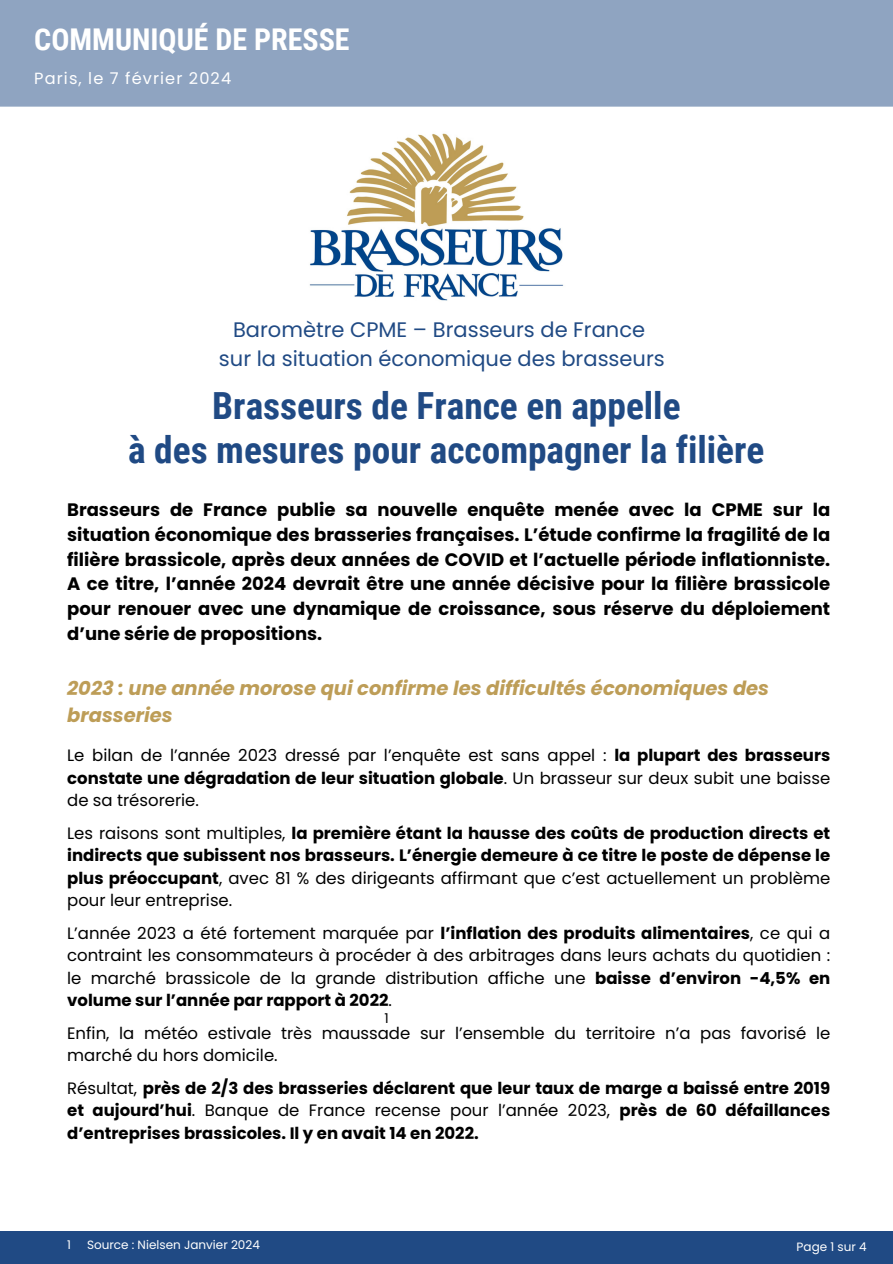
<style>
.page{position:relative;width:893px;height:1264px;background:#fff}
.page>*{position:absolute;margin:0;border:0;box-sizing:border-box;transform-origin:0 0}
.t1{font:700 37.35px/43.8px "Roboto Condensed";color:#204a84;text-align:center}
.t2{font:700 30px "Roboto Condensed";color:#fff}
.t3{font:21px/29.2px "Poppins";color:#204a84;text-align:center}
.t4{font:italic 700 19.5px/27px "Poppins";color:#bd9d57}
.t5{font:700 18px/24.8px "Poppins";color:#000;text-align:justify}
.t6{font:16.5px/22.5px "Poppins";color:#000;text-align:justify}
.t7{font:700 16.5px/22.5px "Poppins";color:#000;text-align:justify}
.t8{font:16.2px "Poppins";letter-spacing:.07em;color:#fff}
.t9{font:13.5px "Poppins";color:#000}
.t10{font:12px "Poppins";color:#fff}
.s1{font-weight:700}
.s2{font-weight:400}
</style>
<div class="page">
<img style="left:309px;top:133px;width:255px;height:168px">
<div style="left:369px;top:1230px;width:523px;height:33px;background:#204a84"></div>
<div style="left:0;top:1230px;width:664px;height:33px;background:#204a84"></div>
<div style="left:0;top:0;width:892px;height:107px;background:#8fa4c1"></div>
<p class="t2" style="left:34px;top:22px;width:317px">COMMUNIQUÉ DE PRESSE</p>
<p class="t8" style="left:34px;top:67px;width:198px">Paris, le 7 février 2024</p>
<h5 class="t3" style="left:219px;top:315px;width:447px">Baromètre CPME – Brasseurs de France sur la situation économique des brasseurs</h5>
<h4 class="t1" style="left:128px;top:385px;width:637px">Brasseurs de France en appelle<br>à des mesures pour accompagner la filière</h4>
<h1 class="t5" style="left:67px;top:497px;width:764px">Brasseurs de France publie sa nouvelle enquête menée avec la CPME sur la situation économique des brasseries françaises. L’étude confirme la fragilité de la filière brassicole, après deux années de COVID et l’actuelle période inflationniste.<br>A ce titre, l’année 2024 devrait être une année décisive pour la filière brassicole pour renouer avec une dynamique de croissance, sous réserve du déploiement d’une série de propositions.</h1>
<h3 class="t4" style="left:67px;top:675px;width:703px">2023 : une année morose qui confirme les difficultés économiques des brasseries</h3>
<h6 class="t6" style="left:67px;top:744px;width:764px">Le bilan de l’année 2023 dressé par l’enquête est sans appel : <span class="s1">la plupart des brasseurs constate une dégradation de leur situation globale</span>. Un brasseur sur deux subit une baisse de sa trésorerie.</h6>
<h6 class="t7" style="left:67px;top:821px;width:764px"><span class="s2">Les raisons sont multiples,</span> la première étant la hausse des coûts de production directs et indirects que subissent nos brasseurs. L’énergie demeure à ce titre le poste de dépense le plus préoccupant<span class="s2">, avec 81 % des dirigeants affirmant que c’est actuellement un problème pour leur entreprise.</span></h6>
<h6 class="t6" style="left:67px;top:921px;width:764px">L’année 2023 a été fortement marquée par <span class="s1">l’inflation des produits alimentaires</span>, ce qui a contraint les consommateurs à procéder à des arbitrages dans leurs achats du quotidien : le marché brassicole de la grande distribution affiche une <span class="s1">baisse d’environ -4,5% en volume sur l’année par rapport à 2022</span>.</h6>
<h6 class="t6" style="left:67px;top:1021px;width:764px">Enfin, la météo estivale très maussade sur l’ensemble du territoire n’a pas favorisé le marché du hors domicile.</h6>
<h6 class="t7" style="left:67px;top:1076px;width:764px"><span class="s2">Résultat,</span> près de 2/3 des brasseries déclarent que leur taux de marge a baissé entre 2019 et aujourd’hui<span class="s2">. Banque de France recense pour l’année 2023,</span> près de 60 défaillances d’entreprises brassicoles. Il y en avait 14 en 2022.</h6>
<p class="t9" style="left:384px;top:1008px;width:6px">1</p>
<p class="t10" style="left:67px;top:1236px;width:5px">1</p>
<p class="t10" style="left:87px;top:1236px;width:174px">Source : Nielsen Janvier 2024</p>
<p class="t10" style="left:796px;top:1237px;width:72px">Page 1 sur 4</p>
</div>
